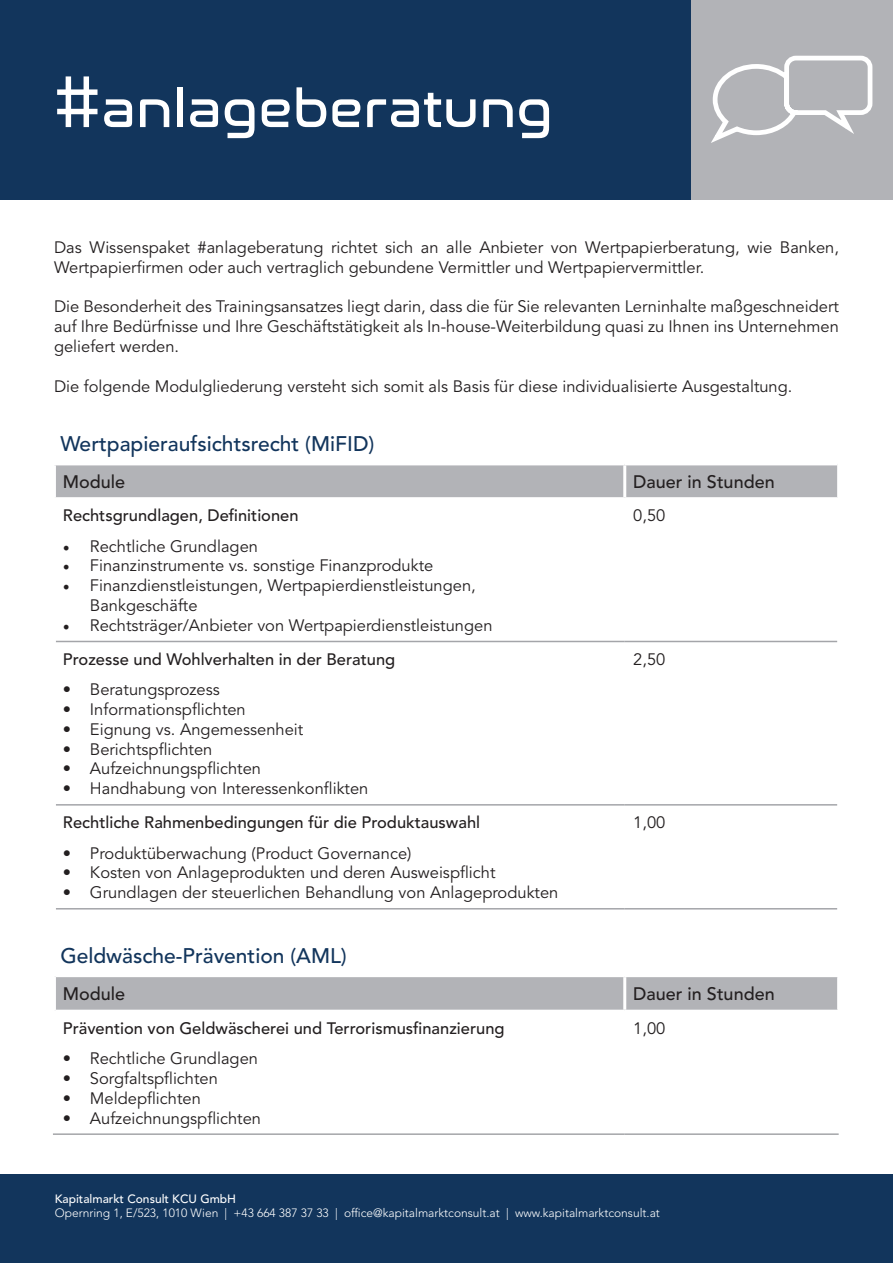
<style>
.page{position:relative;width:893px;height:1263px;background:#fff}
.page>*{position:absolute;margin:0;border:0;box-sizing:border-box;transform-origin:0 0}
.t1{font:52.5px "Nasalization Rg";color:#fff}
.t2{font:500 21px "Avenir LT Std";color:#12355c}
.t3{font:500 18px "Avenir LT Std";color:#231f20}
.t4{font:16.5px/19.8px "Avenir LT Std";color:#231f20}
.t5{font:500 16.5px "Avenir LT Std";color:#231f20}
.t6{font:300 12px "Avenir LT Std";color:#fff}
.t7{font:500 12px "Avenir LT Std";color:#fff}
.s1{font-size:75px}
.s2{font-family:"Minion Pro";font-size:18px}
</style>
<div class="page">
<div style="left:0;top:1174px;width:893px;height:89px;background:#12355c"></div>
<div style="left:0;top:0;width:893px;height:200px;background:#12355c"></div>
<div style="left:692px;top:0;width:201px;height:200px;background:#b2b3b7"></div>
<div style="left:56px;top:465px;width:781px;height:32px;background:#b2b3b7"></div>
<svg style="left:56px;top:909px;width:781px;height:1px"></svg>
<div style="left:56px;top:977px;width:781px;height:33px;background:#b2b3b7"></div>
<hr style="left:623px;top:977px;width:3px;height:33px;background:#fff">
<hr style="left:623px;top:465px;width:3px;height:32px;background:#fff">
<hr style="left:53px;top:1133px;width:572px;height:2px;background:#a4a5a9">
<hr style="left:625px;top:1133px;width:214px;height:2px;background:#a4a5a9">
<hr style="left:56px;top:641px;width:569px;height:1px;background:#a4a5a9">
<hr style="left:625px;top:641px;width:212px;height:1px;background:#a4a5a9">
<hr style="left:56px;top:804px;width:569px;height:1px;background:#a4a5a9">
<hr style="left:625px;top:804px;width:212px;height:1px;background:#a4a5a9">
<hr style="left:56px;top:908px;width:569px;height:1px;background:#a4a5a9">
<hr style="left:625px;top:908px;width:212px;height:1px;background:#a4a5a9">
<svg style="left:711px;top:55px;width:162px;height:88px"></svg>
<h1 class="t1" style="left:54px;top:61px;width:500px"><span class="s1">#</span>anlageberatung</h1>
<p class="t4" style="left:54px;top:238px;width:786px">Das Wissenspaket #anlageberatung richtet sich an alle Anbieter von Wertpapierberatung, wie Banken,<br>Wertpapierfirmen oder auch vertraglich gebundene Vermittler und Wertpapiervermittler.</p>
<p class="t4" style="left:54px;top:297px;width:786px;text-align:justify">Die Besonderheit des Trainingsansatzes liegt darin, dass die für Sie relevanten Lerninhalte maßgeschneidert auf Ihre Bedürfnisse und Ihre Geschäftstätigkeit als In-house-Weiterbildung quasi zu Ihnen ins Unternehmen geliefert werden.</p>
<p class="t4" style="left:54px;top:376px;width:740px">Die folgende Modulgliederung versteht sich somit als Basis für diese individualisierte Ausgestaltung.</p>
<p class="t2" style="left:60px;top:431px;width:315px">Wertpapieraufsichtsrecht (MiFID)</p>
<p class="t3" style="left:63px;top:471px;width:64px">Module</p>
<p class="t3" style="left:633px;top:471px;width:143px">Dauer in Stunden</p>
<p class="t5" style="left:63px;top:506px;width:237px">Rechtsgrundlagen, Definitionen</p>
<p class="t4" style="left:63px;top:536px;width:197px"><span class="s2">•</span> Rechtliche Grundlagen</p>
<p class="t4" style="left:63px;top:556px;width:372px"><span class="s2">•</span> Finanzinstrumente vs. sonstige Finanzprodukte</p>
<p class="t4" style="left:90px;top:576px;width:387px;text-indent:-27px"><span class="s2">•</span> Finanzdienstleistungen, Wertpapierdienstleistungen,<br>Bankgeschäfte</p>
<p class="t4" style="left:63px;top:616px;width:431px"><span class="s2">•</span> Rechtsträger/Anbieter von Wertpapierdienstleistungen</p>
<p class="t4" style="left:633px;top:506px;width:34px">0,50</p>
<p class="t5" style="left:63px;top:649px;width:334px">Prozesse und Wohlverhalten in der Beratung</p>
<p class="t4" style="left:63px;top:680px;width:158px">• Beratungsprozess</p>
<p class="t4" style="left:63px;top:700px;width:184px">• Informationspflichten</p>
<p class="t4" style="left:63px;top:720px;width:242px">• Eignung vs. Angemessenheit</p>
<p class="t4" style="left:63px;top:739px;width:151px">• Berichtspflichten</p>
<p class="t4" style="left:63px;top:759px;width:200px">• Aufzeichnungspflichten</p>
<p class="t4" style="left:63px;top:779px;width:307px">• Handhabung von Interessenkonflikten</p>
<p class="t5" style="left:63px;top:813px;width:419px">Rechtliche Rahmenbedingungen für die Produktauswahl</p>
<p class="t4" style="left:63px;top:843px;width:350px">• Produktüberwachung (Product Governance)</p>
<p class="t4" style="left:63px;top:863px;width:434px">• Kosten von Anlageprodukten und deren Ausweispflicht</p>
<p class="t4" style="left:63px;top:883px;width:497px">• Grundlagen der steuerlichen Behandlung von Anlageprodukten</p>
<p class="t4" style="left:633px;top:649px;width:34px">2,50</p>
<p class="t4" style="left:633px;top:813px;width:34px">1,00</p>
<p class="t2" style="left:60px;top:944px;width:288px">Geldwäsche-Prävention (AML)</p>
<p class="t3" style="left:63px;top:983px;width:64px">Module</p>
<p class="t3" style="left:633px;top:983px;width:143px">Dauer in Stunden</p>
<p class="t5" style="left:63px;top:1018px;width:443px">Prävention von Geldwäscherei und Terrorismusfinanzierung</p>
<p class="t4" style="left:63px;top:1049px;width:197px">• Rechtliche Grundlagen</p>
<p class="t4" style="left:63px;top:1069px;width:156px">• Sorgfaltspflichten</p>
<p class="t4" style="left:63px;top:1088px;width:139px">• Meldepflichten</p>
<p class="t4" style="left:63px;top:1108px;width:200px">• Aufzeichnungspflichten</p>
<p class="t4" style="left:633px;top:1018px;width:34px">1,00</p>
<p class="t7" style="left:55px;top:1192px;width:183px">Kapitalmarkt Consult KCU GmbH</p>
<p class="t6" style="left:55px;top:1206px;width:607px">Opernring 1, E/523, 1010 Wien | +43 664 387 37 33 | office@kapitalmarktconsult.at | www.kapitalmarktconsult.at</p>
</div>
